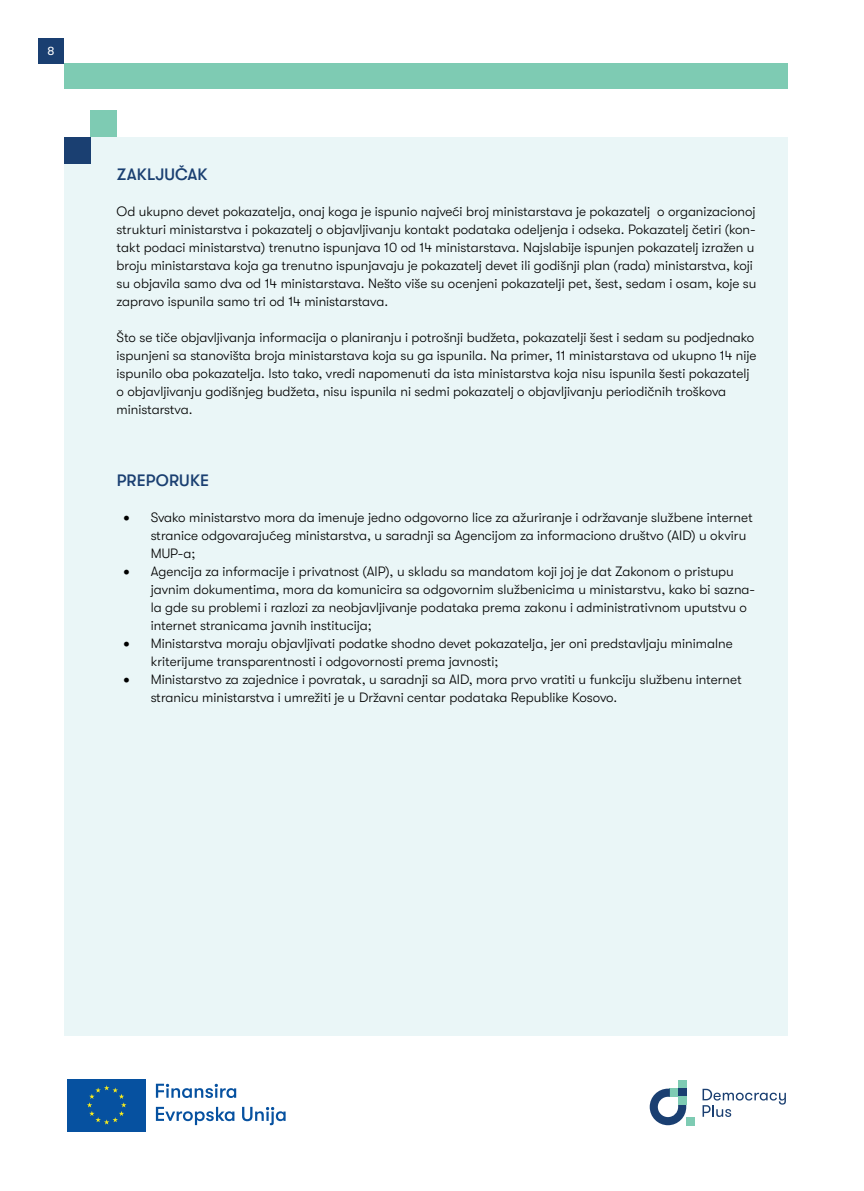
<style>
.page{position:relative;width:864px;height:1191px;background:#fff}
.page>*{position:absolute;margin:0;border:0;box-sizing:border-box;transform-origin:0 0}
.t1{font:500 16.5px "GT Walsheim Pro";letter-spacing:.01em;color:#1a3f71}
.t2{font:300 13.5px/18px "GT Walsheim Pro";color:#000}
.t3{font:12px "GT Walsheim Pro";color:#fff}
</style>
<div class="page">
<div style="left:64px;top:63px;width:723px;height:26px;background:#7ecbb3"></div>
<div style="left:38px;top:38px;width:26px;height:25px;background:#1a3f71"></div>
<div style="left:64px;top:137px;width:723px;height:898px;background:#eaf6f7"></div>
<div style="left:90px;top:111px;width:27px;height:26px;background:#7ecbb3"></div>
<div style="left:64px;top:137px;width:26px;height:26px;background:#1a3f71"></div>
<div style="left:677px;top:1080px;width:9px;height:8px;background:#7ecbb3"></div>
<div style="left:686px;top:1117px;width:8px;height:8px;background:#7ecbb3"></div>
<svg style="left:649px;top:1088px;width:37px;height:37px"></svg>
<svg style="left:702px;top:1088px;width:83px;height:29px"></svg>
<svg style="left:156px;top:1106px;width:129px;height:19px"></svg>
<svg style="left:156px;top:1083px;width:80px;height:15px"></svg>
<div style="left:67px;top:1079px;width:79px;height:52px;background:#0651a0"></div>
<svg style="left:87px;top:1085px;width:39px;height:39px"></svg>
<p class="t3" style="left:48px;top:44px;width:8px">8</p>
<p class="t1" style="left:117px;top:165px;width:92px">ZAKLJUČAK</p>
<p class="t2" style="left:117px;top:202px;width:641px">Od ukupno devet pokazatelja, onaj koga je ispunio najveći broj ministarstava je pokazatelj o organizacionoj strukturi ministarstva i pokazatelj o objavljivanju kontakt podataka odeljenja i odseka. Pokazatelj četiri (kon&shy;takt podaci ministarstva) trenutno ispunjava 10 od 14 ministarstava. Najslabije ispunjen pokazatelj izražen u broju ministarstava koja ga trenutno ispunjavaju je pokazatelj devet ili godišnji plan (rada) ministarstva, koji su objavila samo dva od 14 ministarstava. Nešto više su ocenjeni pokazatelji pet, šest, sedam i osam, koje su zapravo ispunila samo tri od 14 ministarstava.</p>
<p class="t2" style="left:117px;top:328px;width:641px">Što se tiče objavljivanja informacija o planiranju i potrošnji budžeta, pokazatelji šest i sedam su podjednako ispunjeni sa stanovišta broja ministarstava koja su ga ispunila. Na primer, 11 ministarstava od ukupno 14 nije ispunilo oba pokazatelja. Isto tako, vredi napomenuti da ista ministarstva koja nisu ispunila šesti pokazatelj o objavljivanju godišnjeg budžeta, nisu ispunila ni sedmi pokazatelj o objavljivanju periodičnih troškova ministarstva.</p>
<p class="t1" style="left:117px;top:471px;width:94px">PREPORUKE</p>
<p class="t2" style="left:151px;top:508px;width:603px;text-indent:-27px">• Svako ministarstvo mora da imenuje jedno odgovorno lice za ažuriranje i održavanje službene internet stranice odgovarajućeg ministarstva, u saradnji sa Agencijom za informaciono društvo (AID) u okviru<br>MUP-a;</p>
<p class="t2" style="left:151px;top:562px;width:605px;text-indent:-27px">• Agencija za informacije i privatnost (AIP), u skladu sa mandatom koji joj je dat Zakonom o pristupu javnim dokumentima, mora da komunicira sa odgovornim službenicima u ministarstvu, kako bi sazna&shy;la gde su problemi i razlozi za neobjavljivanje podataka prema zakonu i administrativnom uputstvu o internet stranicama javnih institucija;</p>
<p class="t2" style="left:151px;top:634px;width:583px;text-indent:-27px">• Ministarstva moraju objavljivati podatke shodno devet pokazatelja, jer oni predstavljaju minimalne kriterijume transparentnosti i odgovornosti prema javnosti;</p>
<p class="t2" style="left:151px;top:670px;width:592px;text-indent:-27px">• Ministarstvo za zajednice i povratak, u saradnji sa AID, mora prvo vratiti u funkciju službenu internet stranicu ministarstva i umrežiti je u Državni centar podataka Republike Kosovo.</p>
</div>
